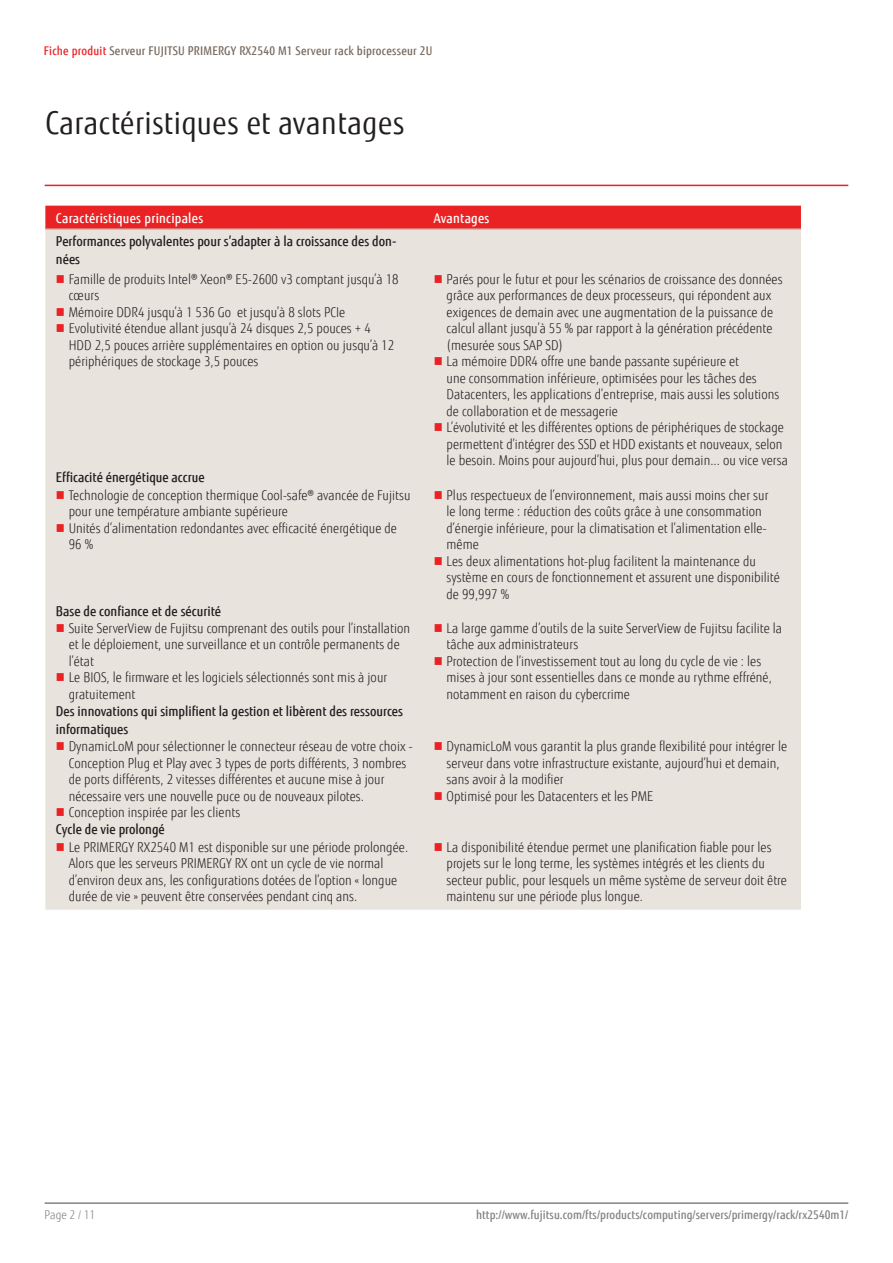
<style>
.page{position:relative;width:893px;height:1263px;background:#fff}
.page>*{position:absolute;margin:0;border:0;box-sizing:border-box;transform-origin:0 0}
.t1{font:31.5px "Fujitsu Sans";letter-spacing:.02em;color:#231f20;scale:.9 1}
.t2{font:300 13.5px/16.5px "Fujitsu Sans";letter-spacing:.005em;color:#231f20;scale:.9 1}
.t3{font:500 13.5px/18px "Fujitsu Sans";color:#231f20;scale:.9 1}
.t4{font:500 13.5px "Fujitsu Sans";letter-spacing:.02em;color:#fff;scale:.9 1}
.t5{font:500 12px "Fujitsu Sans";letter-spacing:.005em;color:#818381;scale:.9 1}
.t6{font:500 12px "Fujitsu Sans";letter-spacing:.02em;color:#78695d;scale:.9 1}
.t7{font:300 12px "Fujitsu Sans";letter-spacing:.005em;color:#818381;scale:.9 1}
.s1{color:#eb2223}
</style>
<div class="page">
<hr style="left:45px;top:1202px;width:803px;height:2px;background:#818381">
<div style="left:45px;top:206px;width:756px;height:22px;background:#eb2223"></div>
<div style="left:45px;top:230px;width:756px;height:680px;background:#e9e3de"></div>
<hr style="left:45px;top:228px;width:378px;height:2px;background:#c9bcb1">
<hr style="left:423px;top:228px;width:378px;height:2px;background:#c9bcb1">
<hr style="left:45px;top:185px;width:803px;height:1px;background:#ee1d23">
<svg style="left:57px;top:275px;width:7px;height:8px"></svg>
<svg style="left:57px;top:308px;width:7px;height:8px"></svg>
<svg style="left:57px;top:324px;width:7px;height:8px"></svg>
<svg style="left:435px;top:275px;width:7px;height:8px"></svg>
<svg style="left:435px;top:357px;width:7px;height:8px"></svg>
<svg style="left:435px;top:423px;width:7px;height:8px"></svg>
<svg style="left:57px;top:491px;width:7px;height:8px"></svg>
<svg style="left:57px;top:524px;width:7px;height:8px"></svg>
<svg style="left:435px;top:491px;width:7px;height:8px"></svg>
<svg style="left:435px;top:557px;width:7px;height:8px"></svg>
<svg style="left:57px;top:624px;width:7px;height:8px"></svg>
<svg style="left:57px;top:673px;width:7px;height:8px"></svg>
<svg style="left:435px;top:624px;width:7px;height:8px"></svg>
<svg style="left:435px;top:657px;width:7px;height:8px"></svg>
<svg style="left:57px;top:742px;width:7px;height:8px"></svg>
<svg style="left:57px;top:808px;width:7px;height:8px"></svg>
<svg style="left:435px;top:742px;width:7px;height:8px"></svg>
<svg style="left:435px;top:792px;width:7px;height:8px"></svg>
<svg style="left:57px;top:843px;width:7px;height:8px"></svg>
<svg style="left:435px;top:843px;width:7px;height:8px"></svg>
<p class="t6" style="left:44px;top:43px;width:433px"><span class="s1">Fiche produit</span> Serveur FUJITSU PRIMERGY RX2540 M1 Serveur rack biprocesseur 2U</p>
<h1 class="t1" style="left:45px;top:104px;width:400px">Caractéristiques et avantages</h1>
<p class="t4" style="left:56px;top:210px;width:165px">Caractéristiques principales</p>
<p class="t4" style="left:434px;top:210px;width:63px">Avantages</p>
<p class="t3" style="left:56px;top:233px;width:380px">Performances polyvalentes pour s’adapter à la croissance des don&shy;nées</p>
<p class="t2" style="left:69px;top:271px;width:368px">Famille de produits Intel® Xeon® E5-2600 v3 comptant jusqu’à 18 cœurs<br>Mémoire DDR4 jusqu’à 1 536 Go et jusqu’à 8 slots PCIe Evolutivité étendue allant jusqu’à 24 disques 2,5 pouces + 4<br>HDD 2,5 pouces arrière supplémentaires en option ou jusqu’à 12 périphériques de stockage 3,5 pouces</p>
<p class="t2" style="left:447px;top:271px;width:381px">Parés pour le futur et pour les scénarios de croissance des données grâce aux performances de deux processeurs, qui répondent aux exigences de demain avec une augmentation de la puissance de calcul allant jusqu’à 55 % par rapport à la génération précédente (mesurée sous SAP SD)<br>La mémoire DDR4 offre une bande passante supérieure et<br>une consommation inférieure, optimisées pour les tâches des Datacenters, les applications d’entreprise, mais aussi les solutions de collaboration et de messagerie<br>L’évolutivité et les différentes options de périphériques de stockage permettent d’intégrer des SSD et HDD existants et nouveaux, selon le besoin. Moins pour aujourd’hui, plus pour demain... ou vice versa</p>
<p class="t3" style="left:56px;top:469px;width:167px">Efficacité énergétique accrue</p>
<p class="t2" style="left:69px;top:487px;width:381px">Technologie de conception thermique Cool-safe® avancée de Fujitsu pour une température ambiante supérieure<br>Unités d’alimentation redondantes avec efficacité énergétique de 96 %</p>
<p class="t2" style="left:447px;top:487px;width:372px">Plus respectueux de l’environnement, mais aussi moins cher sur le long terme : réduction des coûts grâce à une consommation d’énergie inférieure, pour la climatisation et l’alimentation elle&shy;même<br>Les deux alimentations hot-plug facilitent la maintenance du système en cours de fonctionnement et assurent une disponibilité de 99,997 %</p>
<p class="t3" style="left:56px;top:602px;width:185px">Base de confiance et de sécurité</p>
<p class="t2" style="left:69px;top:620px;width:381px">Suite ServerView de Fujitsu comprenant des outils pour l’installation et le déploiement, une surveillance et un contrôle permanents de l’état<br>Le BIOS, le firmware et les logiciels sélectionnés sont mis à jour gratuitement</p>
<p class="t2" style="left:447px;top:620px;width:374px">La large gamme d’outils de la suite ServerView de Fujitsu facilite la tâche aux administrateurs<br>Protection de l’investissement tout au long du cycle de vie : les mises à jour sont essentielles dans ce monde au rythme effréné, notamment en raison du cybercrime</p>
<p class="t3" style="left:56px;top:702px;width:387px">Des innovations qui simplifient la gestion et libèrent des ressources informatiques</p>
<p class="t2" style="left:69px;top:738px;width:383px">DynamicLoM pour sélectionner le connecteur réseau de votre choix - Conception Plug et Play avec 3 types de ports différents, 3 nombres de ports différents, 2 vitesses différentes et aucune mise à jour nécessaire vers une nouvelle puce ou de nouveaux pilotes.<br>Conception inspirée par les clients</p>
<p class="t2" style="left:447px;top:738px;width:380px">DynamicLoM vous garantit la plus grande flexibilité pour intégrer le serveur dans votre infrastructure existante, aujourd’hui et demain, sans avoir à la modifier<br>Optimisé pour les Datacenters et les PME</p>
<p class="t3" style="left:56px;top:821px;width:122px">Cycle de vie prolongé</p>
<p class="t2" style="left:69px;top:839px;width:379px">Le PRIMERGY RX2540 M1 est disponible sur une période prolongée.<br>Alors que les serveurs PRIMERGY RX ont un cycle de vie normal d’environ deux ans, les configurations dotées de l’option « longue durée de vie » peuvent être conservées pendant cinq ans.</p>
<p class="t2" style="left:447px;top:839px;width:380px">La disponibilité étendue permet une planification fiable pour les projets sur le long terme, les systèmes intégrés et les clients du secteur public, pour lesquels un même système de serveur doit être maintenu sur une période plus longue.</p>
<p class="t7" style="left:45px;top:1208px;width:58px">Page 2 / 11</p>
<p class="t5" style="left:476px;top:1208px;width:415px">http://www.fujitsu.com/fts/products/computing/servers/primergy/rack/rx2540m1/</p>
</div>
